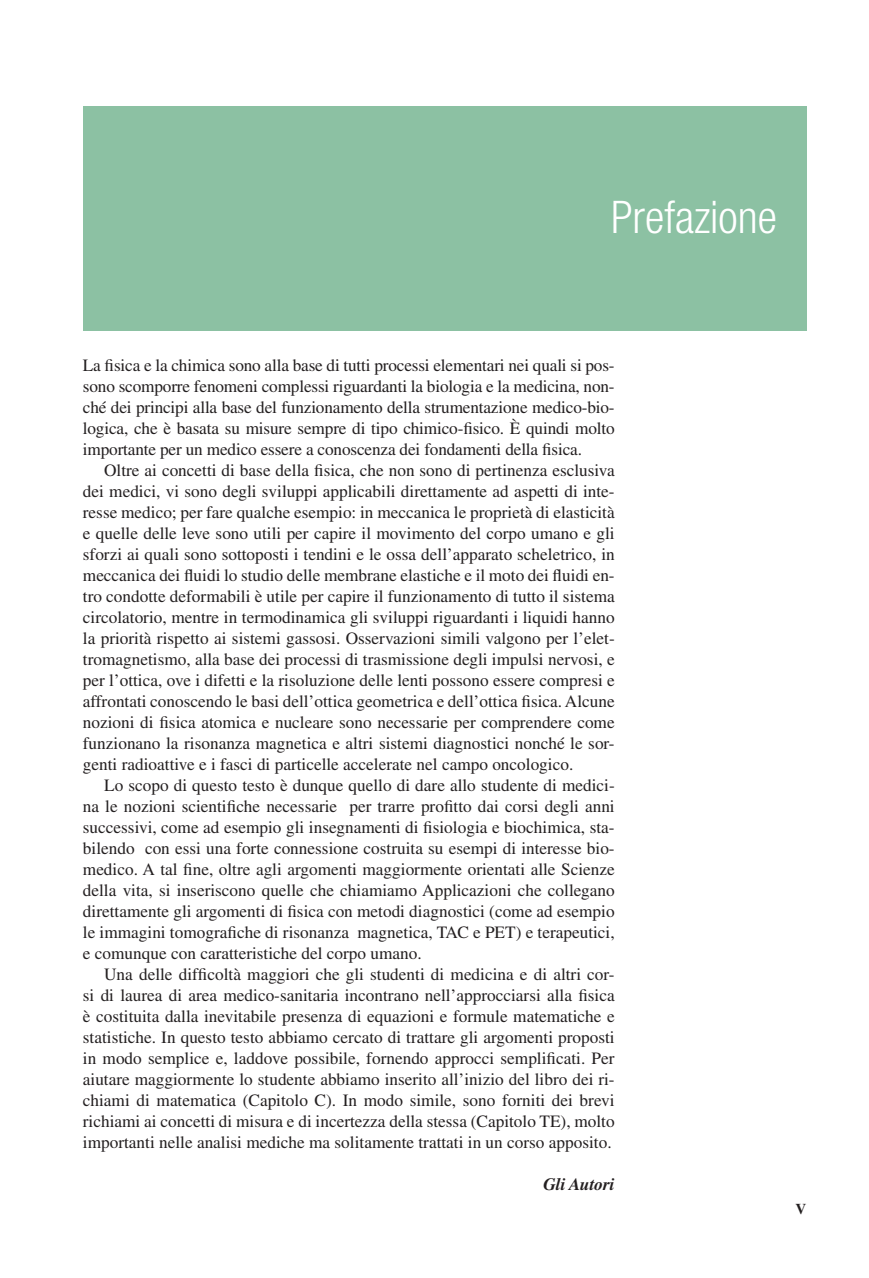
<style>
.page{position:relative;width:869px;height:1278px;background:#fff}
.page>*{position:absolute;margin:0;border:0;box-sizing:border-box;transform-origin:0 0}
.t1{font:300 condensed 45px "Helvetica Neue LT Std";color:#fff}
.t2{font:17.25px/21px "Times LT Std";color:#231f20;text-align:justify}
.t3{font:italic 700 17.25px "Times LT Std";color:#231f20}
.t4{font:700 15px "Times LT Std";color:#231f20}
</style>
<div class="page">
<div style="left:83px;top:106px;width:723px;height:224px;background:#8cc1a3"></div>
<h1 class="t1" style="left:611px;top:191px;width:167px">Prefazione</h1>
<p class="t2" style="left:83px;top:354px;width:533px">La fisica e la chimica sono alla base di tutti processi elementari nei quali si pos&shy;sono scomporre fenomeni complessi riguardanti la biologia e la medicina, non&shy;ché dei principi alla base del funzionamento della strumentazione medico-bio&shy;logica, che è basata su misure sempre di tipo chimico-fisico. È quindi molto importante per un medico essere a conoscenza dei fondamenti della fisica.</p>
<p class="t2" style="left:83px;top:459px;width:533px;text-indent:21px">Oltre ai concetti di base della fisica, che non sono di pertinenza esclusiva dei medici, vi sono degli sviluppi applicabili direttamente ad aspetti di inte&shy;resse medico; per fare qualche esempio: in meccanica le proprietà di elasticità e quelle delle leve sono utili per capire il movimento del corpo umano e gli sforzi ai quali sono sottoposti i tendini e le ossa dell’apparato scheletrico, in meccanica dei fluidi lo studio delle membrane elastiche e il moto dei fluidi en&shy;tro condotte deformabili è utile per capire il funzionamento di tutto il sistema circolatorio, mentre in termodinamica gli sviluppi riguardanti i liquidi hanno la priorità rispetto ai sistemi gassosi. Osservazioni simili valgono per l’elet&shy;tromagnetismo, alla base dei processi di trasmissione degli impulsi nervosi, e per l’ottica, ove i difetti e la risoluzione delle lenti possono essere compresi e affrontati conoscendo le basi dell’ottica geometrica e dell’ottica fisica. Alcune nozioni di fisica atomica e nucleare sono necessarie per comprendere come funzionano la risonanza magnetica e altri sistemi diagnostici nonché le sor&shy;genti radioattive e i fasci di particelle accelerate nel campo oncologico.</p>
<p class="t2" style="left:83px;top:774px;width:533px;text-indent:21px">Lo scopo di questo testo è dunque quello di dare allo studente di medici&shy;na le nozioni scientifiche necessarie per trarre profitto dai corsi degli anni successivi, come ad esempio gli insegnamenti di fisiologia e biochimica, sta&shy;bilendo con essi una forte connessione costruita su esempi di interesse bio&shy;medico. A tal fine, oltre agli argomenti maggiormente orientati alle Scienze della vita, si inseriscono quelle che chiamiamo Applicazioni che collegano direttamente gli argomenti di fisica con metodi diagnostici (come ad esempio le immagini tomografiche di risonanza magnetica, TAC e PET) e terapeutici, e comunque con caratteristiche del corpo umano.</p>
<p class="t2" style="left:83px;top:963px;width:533px;text-indent:21px">Una delle difficoltà maggiori che gli studenti di medicina e di altri cor&shy;si di laurea di area medico-sanitaria incontrano nell’approcciarsi alla fisica è costituita dalla inevitabile presenza di equazioni e formule matematiche e statistiche. In questo testo abbiamo cercato di trattare gli argomenti proposti in modo semplice e, laddove possibile, fornendo approcci semplificati. Per aiutare maggiormente lo studente abbiamo inserito all’inizio del libro dei ri&shy;chiami di matematica (Capitolo C). In modo simile, sono forniti dei brevi richiami ai concetti di misura e di incertezza della stessa (Capitolo TE), molto importanti nelle analisi mediche ma solitamente trattati in un corso apposito.</p>
<p class="t3" style="left:543px;top:1174px;width:73px">Gli Autori</p>
<p class="t4" style="left:795px;top:1199px;width:12px">V</p>
</div>
